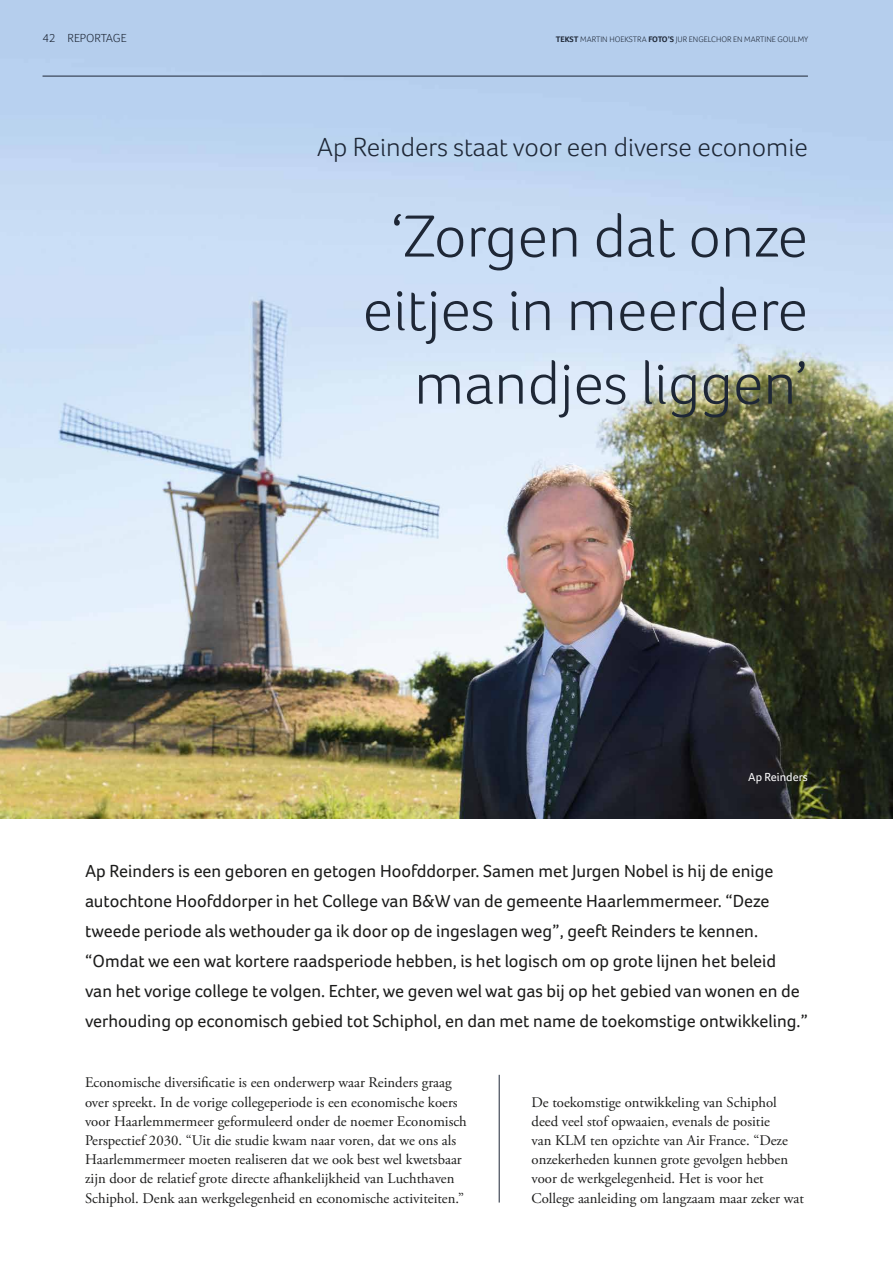
<style>
.page{position:relative;width:893px;height:1263px;background:#fff}
.page>*{position:absolute;margin:0;border:0;box-sizing:border-box;transform-origin:0 0}
.t1{font:300 61.2px/73.5px "Foco";color:#1e2736;text-align:right}
.t2{font:300 27px "Foco";color:#1e2736}
.t3{font:18px/30px "Foco";color:#1c1c1b}
.t4{font:14.7px/19.2px "Adobe Garamond Pro";color:#1c1c1b}
.t5{font:300 12px "Foco";color:#1e2736}
.t6{font:12px "Foco";color:#fff}
.t7{font:300 8.25px "Foco";color:#1e2736}
.s1{font-weight:700}
</style>
<div class="page">
<img style="left:0;top:0;width:893px;height:818px">
<hr style="left:43px;top:76px;width:765px;height:1px;background:#1e2736">
<hr style="left:499px;top:1075px;width:1px;height:127px;background:#1e2736">
<p class="t5" style="left:43px;top:31px;width:86px">42 REPORTAGE</p>
<p class="t7" style="left:556px;top:35px;width:83px"><span class="s1">Tekst</span> Martin Hoekstra</p>
<p class="t7" style="left:648px;top:35px;width:74px"><span class="s1">FOTO’S</span> Jur Engelchor</p>
<p class="t7" style="left:733px;top:35px;width:77px">en Martine Goulmy</p>
<h2 class="t2" style="left:317px;top:131px;width:493px">Ap Reinders staat voor een diverse economie</h2>
<h1 class="t1" style="left:363px;top:199px;width:447px">‘Zorgen dat onze eitjes in meerdere mandjes liggen’</h1>
<p class="t6" style="left:748px;top:770px;width:61px">Ap Reinders</p>
<p class="t3" style="left:85px;top:856px;width:724px">Ap Reinders is een geboren en getogen Hoofddorper. Samen met Jurgen Nobel is hij de enige autochtone Hoofddorper in het College van B&amp;W van de gemeente Haarlemmermeer. “Deze tweede periode als wethouder ga ik door op de ingeslagen weg”, geeft Reinders te kennen. “Omdat we een wat kortere raadsperiode hebben, is het logisch om op grote lijnen het beleid<br>van het vorige college te volgen. Echter, we geven wel wat gas bij op het gebied van wonen en de verhouding op economisch gebied tot Schiphol, en dan met name de toekomstige ontwikkeling.”</p>
<p class="t4" style="left:85px;top:1073px;width:383px">Economische diversificatie is een onderwerp waar Reinders graag over spreekt. In de vorige collegeperiode is een economische koers voor Haarlemmermeer geformuleerd onder de noemer Economisch Perspectief 2030. “Uit die studie kwam naar voren, dat we ons als Haarlemmermeer moeten realiseren dat we ook best wel kwetsbaar zijn door de relatief grote directe afhankelijkheid van Luchthaven Schiphol. Denk aan werkgelegenheid en economische activiteiten.”</p>
<p class="t4" style="left:531px;top:1093px;width:274px">De toekomstige ontwikkeling van Schiphol deed veel stof opwaaien, evenals de positie<br>van KLM ten opzichte van Air France. “Deze onzekerheden kunnen grote gevolgen hebben voor de werkgelegenheid. Het is voor het College aanleiding om langzaam maar zeker wat</p>
</div>
